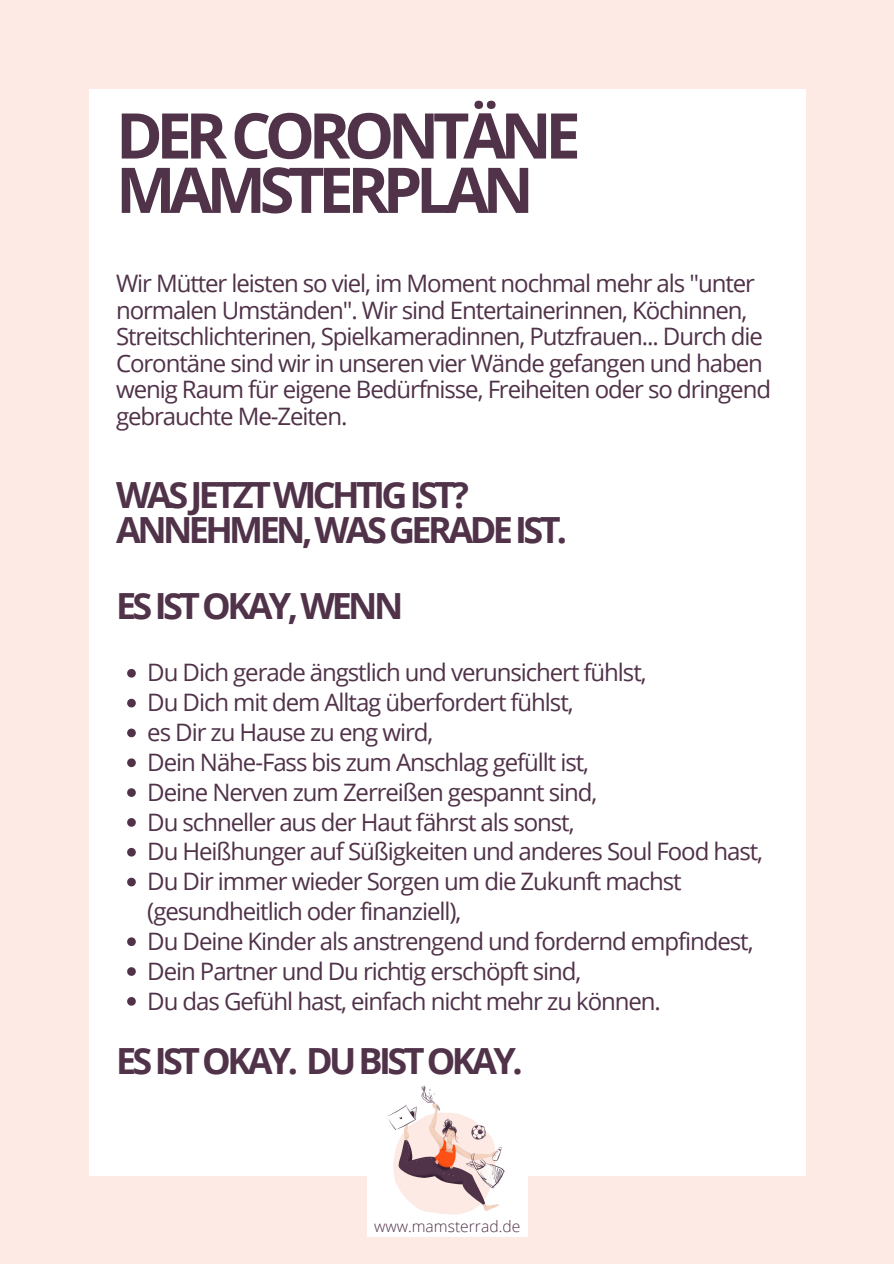
<style>
.page{position:relative;width:894px;height:1264px;background:#fff}
.page>*{position:absolute;margin:0;border:0;box-sizing:border-box;transform-origin:0 0}
.t1{font:700 63px/54.3px "Open Sans";letter-spacing:-.1em;color:#503249}
.t2{font:700 36px/35.5px "Open Sans";letter-spacing:-.1em;color:#503249}
.t3{font:24px/29.8px "Open Sans";letter-spacing:-.045em;color:#503249}
.t4{font:300 15.6px "Open Sans";color:#503249}
</style>
<div class="page">
<div style="left:0;top:0;width:893px;height:1263px;background:#fdeae4"></div>
<div style="left:89px;top:89px;width:717px;height:1087px;background:#fff"></div>
<svg style="left:127px;top:669px;width:9px;height:8px"></svg>
<svg style="left:127px;top:698px;width:9px;height:9px"></svg>
<svg style="left:127px;top:728px;width:9px;height:9px"></svg>
<svg style="left:127px;top:758px;width:9px;height:9px"></svg>
<svg style="left:127px;top:788px;width:9px;height:9px"></svg>
<svg style="left:127px;top:818px;width:9px;height:8px"></svg>
<svg style="left:127px;top:847px;width:9px;height:9px"></svg>
<svg style="left:127px;top:877px;width:9px;height:9px"></svg>
<svg style="left:127px;top:937px;width:9px;height:9px"></svg>
<svg style="left:127px;top:967px;width:9px;height:8px"></svg>
<svg style="left:127px;top:997px;width:9px;height:8px"></svg>
<img style="left:367px;top:1085px;width:160px;height:151px">
<h1 class="t1" style="left:116px;top:107px;width:466px">DER CORONTÄNE<br>MAMSTERPLAN</h1>
<p class="t3" style="left:116px;top:270px;width:656px;line-height:26.4px">Wir Mütter leisten so viel, im Moment nochmal mehr als "unter normalen Umständen". Wir sind Entertainerinnen, Köchinnen, Streitschlichterinen, Spielkameradinnen, Putzfrauen... Durch die Corontäne sind wir in unseren vier Wände gefangen und haben wenig Raum für eigene Bedürfnisse, Freiheiten oder so dringend gebrauchte Me-Zeiten.</p>
<h2 class="t2" style="left:116px;top:476px;width:452px">WASJETZT WICHTIG IST?<br>ANNEHMEN, WAS GERADE IST.</h2>
<h2 class="t2" style="left:116px;top:587px;width:288px">ES IST OKAY, WENN</h2>
<p class="t3" style="left:147px;top:657px;width:617px">Du Dich gerade ängstlich und verunsichert fühlst,<br>Du Dich mit dem Alltag überfordert fühlst,<br>es Dir zu Hause zu eng wird,<br>Dein Nähe-Fass bis zum Anschlag gefüllt ist,<br>Deine Nerven zum Zerreißen gespannt sind,<br>Du schneller aus der Haut fährst als sonst,<br>Du Heißhunger auf Süßigkeiten und anderes Soul Food hast, Du Dir immer wieder Sorgen um die Zukunft machst (gesundheitlich oder finanziell),<br>Du Deine Kinder als anstrengend und fordernd empfindest, Dein Partner und Du richtig erschöpft sind,<br>Du das Gefühl hast, einfach nicht mehr zu können.</p>
<h2 class="t2" style="left:116px;top:1041px;width:408px">ES IST OKAY. DU BIST OKAY.</h2>
<p class="t4" style="left:374px;top:1215px;width:148px">www.mamsterrad.de</p>
</div>
